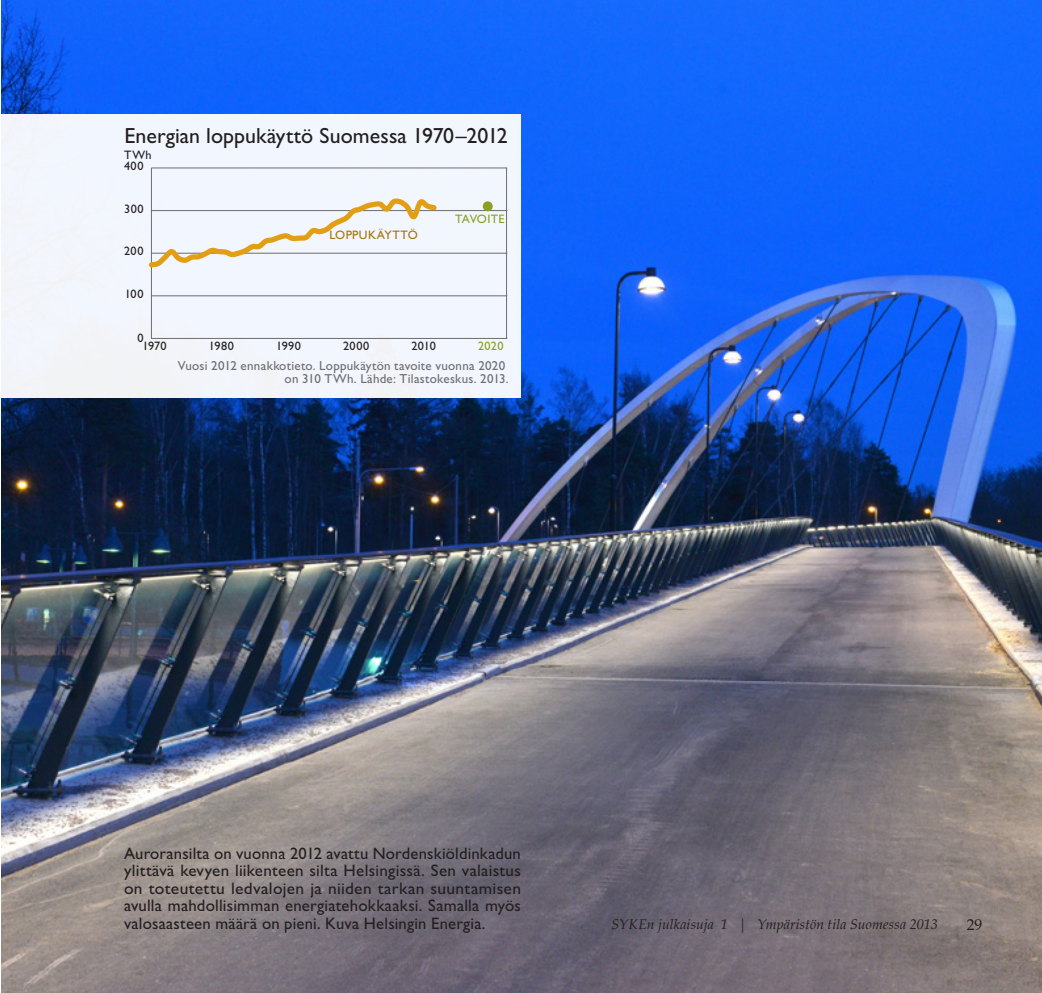
<style>
.page{position:relative;width:1042px;height:993px;background:#fff}
.page>*{position:absolute;margin:0;border:0;box-sizing:border-box;transform-origin:0 0}
.t1{font:21.88px "Gill Sans Std";color:#231f20}
.Kuvateksti{font:16.62px/17.5px "Gill Sans Std";letter-spacing:.01em;color:#231f20;text-align:justify}
.Sivunumero__parillin{font:15.75px "Palatino LT Std";color:#231f20}
.Alatunniste__parilli{font:italic 14px "Palatino LT Std";letter-spacing:.005em;color:#231f20}
.t2{font:12.95px/13px "Gill Sans Std";letter-spacing:.02em;color:#6c6d70;text-align:right}
.t3{font:12.25px "Gill Sans Std";letter-spacing:.03em;color:#231f20}
.t4{font:12.25px "Gill Sans Std";letter-spacing:.02em;color:#8aa022}
.t5{font:12.25px "Gill Sans Std";letter-spacing:.03em;color:#a57403}
</style>
<div class="page">
<img style="left:2px;top:0;width:1040px;height:992px">
<div style="left:2px;top:114px;width:519px;height:283px;background:#f2f6fe"></div>
<hr style="left:151px;top:167px;width:356px;height:1px;background:#6c6d70">
<hr style="left:151px;top:210px;width:356px;height:1px;background:#6c6d70">
<hr style="left:151px;top:253px;width:356px;height:1px;background:#6c6d70">
<hr style="left:151px;top:295px;width:356px;height:1px;background:#6c6d70">
<hr style="left:151px;top:168px;width:1px;height:170px;background:#6c6d70">
<hr style="left:506px;top:168px;width:1px;height:170px;background:#6c6d70">
<hr style="left:151px;top:338px;width:356px;height:1px;background:#6c6d70">
<svg style="left:148px;top:198px;width:292px;height:73px"></svg>
<div style="left:483px;top:201px;width:10px;height:10px;background:#8aa022;border-radius:50%"></div>
<p class="t1" style="left:124px;top:123px;width:385px">Energian loppukäyttö Suomessa 1970–2012</p>
<p class="t3" style="left:124px;top:148px;width:29px">TWh</p>
<p class="t3" style="left:124px;top:159px;width:21px">400</p>
<p class="t3" style="left:124px;top:201px;width:21px">300</p>
<p class="t3" style="left:124px;top:244px;width:21px">200</p>
<p class="t3" style="left:125px;top:287px;width:20px">100</p>
<p class="t5" style="left:329px;top:227px;width:90px">LOPPUKÄYTTÖ</p>
<p class="t4" style="left:455px;top:211px;width:51px">TAVOITE</p>
<p class="t3" style="left:137px;top:331px;width:8px">0</p>
<p class="t3" style="left:142px;top:339px;width:26px">1970</p>
<p class="t3" style="left:209px;top:339px;width:26px">1980</p>
<p class="t3" style="left:276px;top:339px;width:26px">1990</p>
<p class="t3" style="left:343px;top:339px;width:28px">2000</p>
<p class="t3" style="left:411px;top:339px;width:26px">2010</p>
<p class="t4" style="left:478px;top:339px;width:27px">2020</p>
<p class="t2" style="left:178px;top:359px;width:332px">Vuosi 2012 ennakkotieto. Loppukäytön tavoite vuonna 2020 on 310 TWh. Lähde: Tilastokeskus. 2013.</p>
<p class="Kuvateksti" style="left:124px;top:844px;width:398px">Auroransilta on vuonna 2012 avattu Nordenskiöldinkadun ylittävä kevyen liikenteen silta Helsingissä. Sen valaistus on toteutettu ledvalojen ja niiden tarkan suuntamisen avulla mahdollisimman energiatehokkaaksi. Samalla myös valosaasteen määrä on pieni. Kuva Helsingin Energia.</p>
<p class="Alatunniste__parilli" style="left:611px;top:915px;width:328px">SYKEn julkaisuja 1 | Ympäristön tila Suomessa 2013</p>
<p class="Sivunumero__parillin" style="left:967px;top:915px;width:17px">29</p>
</div>
